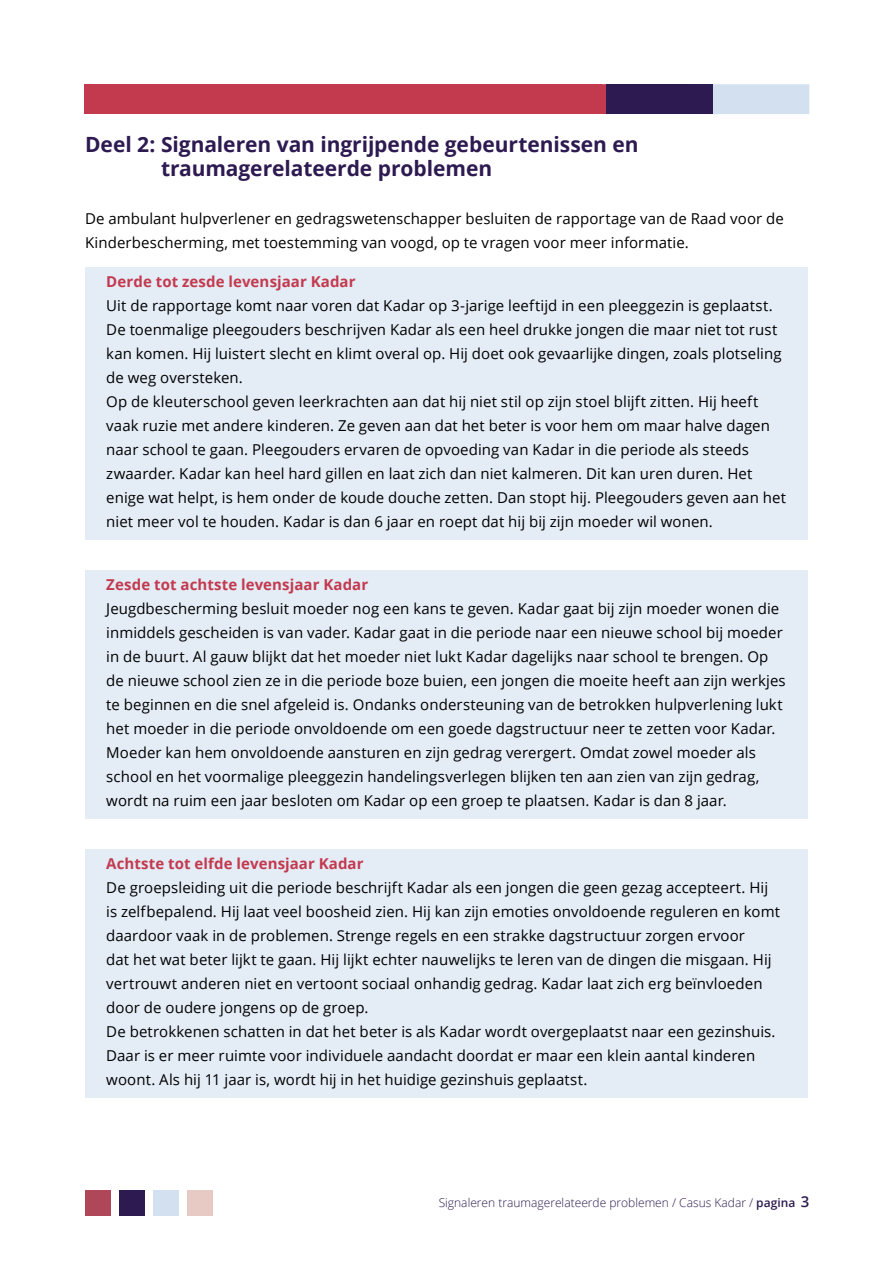
<style>
.page{position:relative;width:893px;height:1263px;background:#fff}
.page>*{position:absolute;margin:0;border:0;box-sizing:border-box;transform-origin:0 0}
.t1{font:700 21px/24px "Open Sans";color:#2d1a51}
.t2{font:15px/24px "Open Sans";letter-spacing:.005em;color:#000}
.t3{font:700 15px "Open Sans";letter-spacing:.005em;color:#c33a4f}
.t4{font:300 12px "Open Sans";color:#2d1a51}
.s1{font-weight:600}
.s2{font-weight:600;font-size:15px}
</style>
<div class="page">
<div style="left:85px;top:1191px;width:26px;height:25px;background:#b04758"></div>
<div style="left:119px;top:1191px;width:26px;height:25px;background:#2d1a51"></div>
<div style="left:153px;top:1191px;width:26px;height:25px;background:#d3e0f0"></div>
<div style="left:187px;top:1191px;width:26px;height:25px;background:#e7cac3"></div>
<div style="left:85px;top:267px;width:723px;height:32px;background:#e4ecf6"></div>
<div style="left:85px;top:291px;width:723px;height:104px;background:#e4ecf6"></div>
<div style="left:85px;top:387px;width:723px;height:152px;background:#e4ecf6"></div>
<div style="left:85px;top:570px;width:723px;height:32px;background:#e4ecf6"></div>
<div style="left:85px;top:594px;width:723px;height:224px;background:#e4ecf6"></div>
<div style="left:85px;top:849px;width:723px;height:32px;background:#e4ecf6"></div>
<div style="left:85px;top:873px;width:723px;height:152px;background:#e4ecf6"></div>
<div style="left:85px;top:1017px;width:723px;height:80px;background:#e4ecf6"></div>
<div style="left:85px;top:84px;width:572px;height:30px;background:#c33a4f"></div>
<svg style="left:602px;top:84px;width:207px;height:30px;background:#d1d7e8"></svg>
<div style="left:606px;top:84px;width:106px;height:30px;background:#2d1a51"></div>
<h1 class="t1" style="left:161px;top:132px;width:479px;text-indent:-76px">Deel 2: Signaleren van ingrijpende gebeurtenissen en traumagerelateerde problemen</h1>
<p class="t2" style="left:85px;top:206px;width:700px">De ambulant hulpverlener en gedragswetenschapper besluiten de rapportage van de Raad voor de<br>Kinderbescherming, met toestemming van voogd, op te vragen voor meer informatie.</p>
<p class="t3" style="left:106px;top:271px;width:251px">Derde tot zesde levensjaar Kadar</p>
<p class="t2" style="left:106px;top:293px;width:681px">Uit de rapportage komt naar voren dat Kadar op 3-jarige leeftijd in een pleeggezin is geplaatst.<br>De toenmalige pleegouders beschrijven Kadar als een heel drukke jongen die maar niet tot rust kan komen. Hij luistert slecht en klimt overal op. Hij doet ook gevaarlijke dingen, zoals plotseling de weg oversteken.<br>Op de kleuterschool geven leerkrachten aan dat hij niet stil op zijn stoel blijft zitten. Hij heeft vaak ruzie met andere kinderen. Ze geven aan dat het beter is voor hem om maar halve dagen naar school te gaan. Pleegouders ervaren de opvoeding van Kadar in die periode als steeds zwaarder. Kadar kan heel hard gillen en laat zich dan niet kalmeren. Dit kan uren duren. Het enige wat helpt, is hem onder de koude douche zetten. Dan stopt hij. Pleegouders geven aan het niet meer vol te houden. Kadar is dan 6 jaar en roept dat hij bij zijn moeder wil wonen.</p>
<p class="t3" style="left:106px;top:574px;width:263px">Zesde tot achtste levensjaar Kadar</p>
<p class="t2" style="left:106px;top:596px;width:681px">Jeugdbescherming besluit moeder nog een kans te geven. Kadar gaat bij zijn moeder wonen die inmiddels gescheiden is van vader. Kadar gaat in die periode naar een nieuwe school bij moeder in de buurt. Al gauw blijkt dat het moeder niet lukt Kadar dagelijks naar school te brengen. Op de nieuwe school zien ze in die periode boze buien, een jongen die moeite heeft aan zijn werkjes te beginnen en die snel afgeleid is. Ondanks ondersteuning van de betrokken hulpverlening lukt het moeder in die periode onvoldoende om een goede dagstructuur neer te zetten voor Kadar.<br>Moeder kan hem onvoldoende aansturen en zijn gedrag verergert. Omdat zowel moeder als school en het voormalige pleeggezin handelingsverlegen blijken ten aan zien van zijn gedrag, wordt na ruim een jaar besloten om Kadar op een groep te plaatsen. Kadar is dan 8 jaar.</p>
<p class="t3" style="left:106px;top:853px;width:259px">Achtste tot elfde levensjaar Kadar</p>
<p class="t2" style="left:106px;top:875px;width:675px">De groepsleiding uit die periode beschrijft Kadar als een jongen die geen gezag accepteert. Hij is zelfbepalend. Hij laat veel boosheid zien. Hij kan zijn emoties onvoldoende reguleren en komt daardoor vaak in de problemen. Strenge regels en een strakke dagstructuur zorgen ervoor<br>dat het wat beter lijkt te gaan. Hij lijkt echter nauwelijks te leren van de dingen die misgaan. Hij vertrouwt anderen niet en vertoont sociaal onhandig gedrag. Kadar laat zich erg beïnvloeden door de oudere jongens op de groep.<br>De betrokkenen schatten in dat het beter is als Kadar wordt overgeplaatst naar een gezinshuis.<br>Daar is er meer ruimte voor individuele aandacht doordat er maar een klein aantal kinderen woont. Als hij 11 jaar is, wordt hij in het huidige gezinshuis geplaatst.</p>
<p class="t4" style="left:439px;top:1194px;width:372px">Signaleren traumagerelateerde problemen / Casus Kadar / <span class="s1">pagina</span> <span class="s2">3</span></p>
</div>
